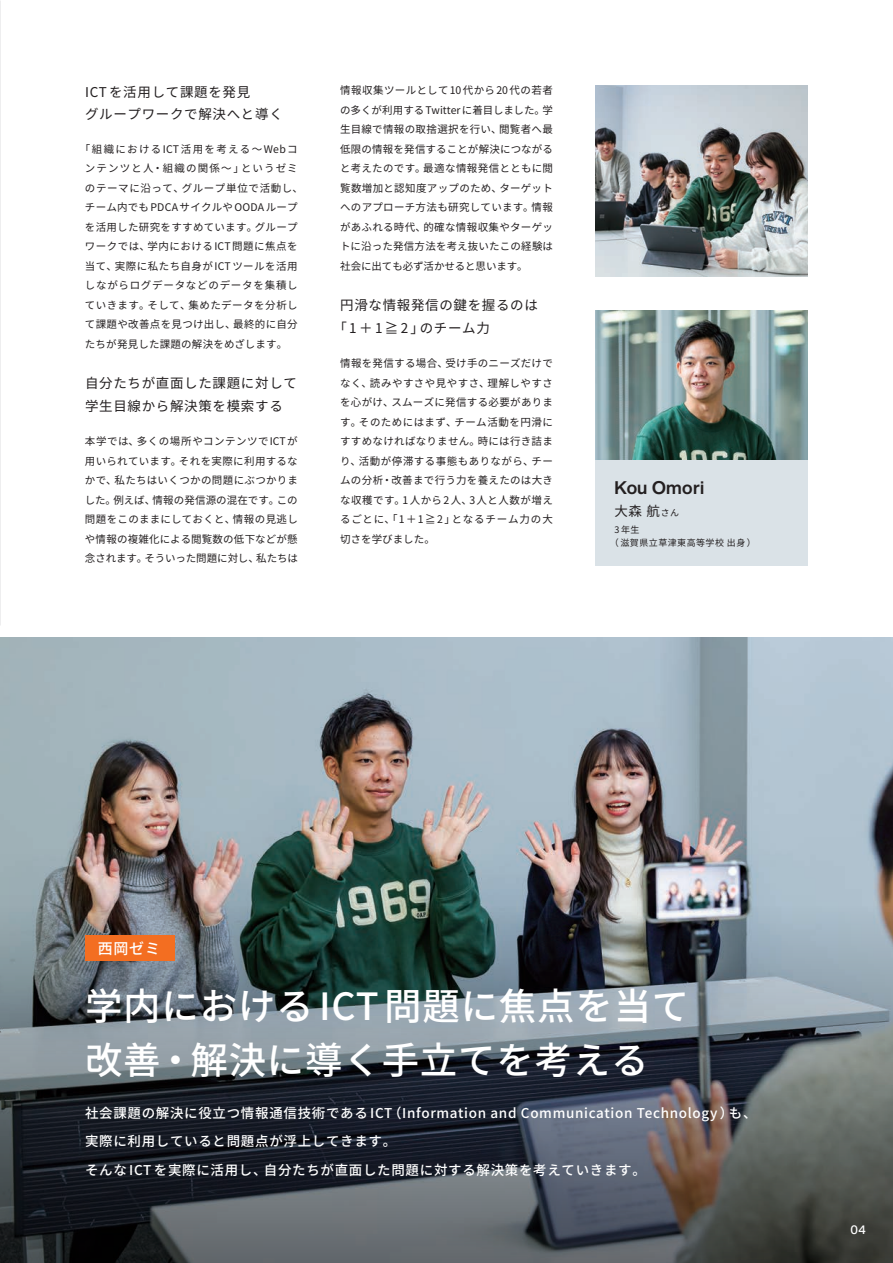
<style>
.page{position:relative;width:893px;height:1263px;background:#fff}
.page>*{position:absolute;margin:0;border:0;box-sizing:border-box;transform-origin:0 0}
.t1{font:500 37.5px/54px "Noto Sans CJ Kjp";letter-spacing:.02em;color:#fff}
.t2{font:700 18px "Helvetica Now Display";letter-spacing:.015em;color:#231f20}
.t3{font:500 15px "Noto Sans CJ Kjp";color:#fff}
.t4{font:500 13.5px/28.5px "Noto Sans CJ Kjp";letter-spacing:.05em;color:#fff}
.t5{font:13.5px/22.5px "Noto Sans CJ Kjp";letter-spacing:.05em;color:#231f20}
.t6{font:500 12px "Helvetica Now Display";color:#fff}
.t7{font:10.5px/19.5px "Noto Sans CJ Kjp";letter-spacing:.03em;color:#231f20;text-align:justify}
.t8{font:9px/13.5px "Noto Sans CJ Kjp";letter-spacing:.05em;color:#231f20}
.s1{font-size:9px}
</style>
<div class="page">
<img style="left:0;top:0;width:1px;height:625px">
<hr style="left:0;top:285px;width:1px;height:340px;background:#a4a5a9">
<img style="left:0;top:638px;width:893px;height:268px">
<svg style="left:0;top:906px;width:893px;height:357px;background:#50585e"></svg>
<div style="left:85px;top:935px;width:89px;height:26px;background:#f36e21"></div>
<img style="left:595px;top:85px;width:213px;height:191px">
<div style="left:595px;top:459px;width:213px;height:107px;background:#dae2e7"></div>
<img style="left:595px;top:310px;width:213px;height:149px">
<p class="t5" style="left:85px;top:81px;width:199px">ICT を活用して課題を発見<br>グループワークで解決へと導く</p>
<p class="t7" style="left:85px;top:139px;width:220px;text-align:left;text-indent:-5px">「組織におけるICT活用を考える〜Webコンテンツと人・組織の関係〜」というゼミのテーマに沿って、グループ単位で活動し、チーム内でも PDCA サイクルや OODA ループを活用した研究をすすめています。グループワークでは、学内におけるICT問題に焦点を当て、実際に私たち自身がICTツールを活用しながらログデータなどのデータを集積していきます。そして、集めたデータを分析して課題や改善点を見つけ出し、最終的に自分たちが発見した課題の解決をめざします。</p>
<p class="t5" style="left:85px;top:373px;width:213px">自分たちが直面した課題に対して学生目線から解決策を模索する</p>
<p class="t7" style="left:85px;top:432px;width:215px">本学では、多くの場所やコンテンツでICTが用いられています。それを実際に利用するなかで、私たちはいくつかの問題にぶつかりました。例えば、情報の発信源の混在です。この問題をこのままにしておくと、情報の見逃しや情報の複雑化による閲覧数の低下などが懸念されます。そういった問題に対し、私たちは</p>
<p class="t7" style="left:340px;top:81px;width:215px">情報収集ツールとして10代から20代の若者の多くが利用する Twitter に着目しました。学生目線で情報の取捨選択を行い、閲覧者へ最低限の情報を発信することが解決につながると考えたのです。最適な情報発信とともに閲覧数増加と認知度アップのため、ターゲットへのアプローチ方法も研究しています。情報があふれる時代、的確な情報収集やターゲットに沿った発信方法を考え抜いたこの経験は社会に出ても必ず活かせると思います。</p>
<p class="t5" style="left:333px;top:294px;width:206px;text-indent:7px">円滑な情報発信の鍵を握るのは「1＋1≧2」のチーム力</p>
<p class="t7" style="left:340px;top:354px;width:214px">情報を発信する場合、受け手のニーズだけでなく、読みやすさや見やすさ、理解しやすさを心がけ、スムーズに発信する必要があります。そのためにはまず、チーム活動を円滑にすすめなければなりません。時には行き詰まり、活動が停滞する事態もありながら、チームの分析・改善まで行う力を養えたのは大きな収穫です。1人から2人、3人と人数が増えるごとに、「1＋1≧2」となるチーム力の大切さを学びました。</p>
<h2 class="t2" style="left:614px;top:475px;width:91px">Kou Omori</h2>
<p class="t5" style="left:614px;top:500px;width:66px">大森 航<span class="s1">さん</span></p>
<p class="t8" style="left:610px;top:523px;width:148px;text-indent:4px">3年生<br>（滋賀県立草津東高等学校 出身）</p>
<h3 class="t3" style="left:98px;top:940px;width:64px">西岡ゼミ</h3>
<h1 class="t1" style="left:85px;top:980px;width:606px">学内における ICT 問題に焦点を当て改善・解決に導く手立てを考える</h1>
<p class="t4" style="left:85px;top:1098px;width:673px">社会課題の解決に役立つ情報通信技術である ICT（Information and Communication Technology ）も、実際に利用していると問題点が浮上してきます。<br>そんな ICT を実際に活用し、自分たちが直面した問題に対する解決策を考えていきます。</p>
<p class="t6" style="left:850px;top:1221px;width:17px">04</p>
</div>
